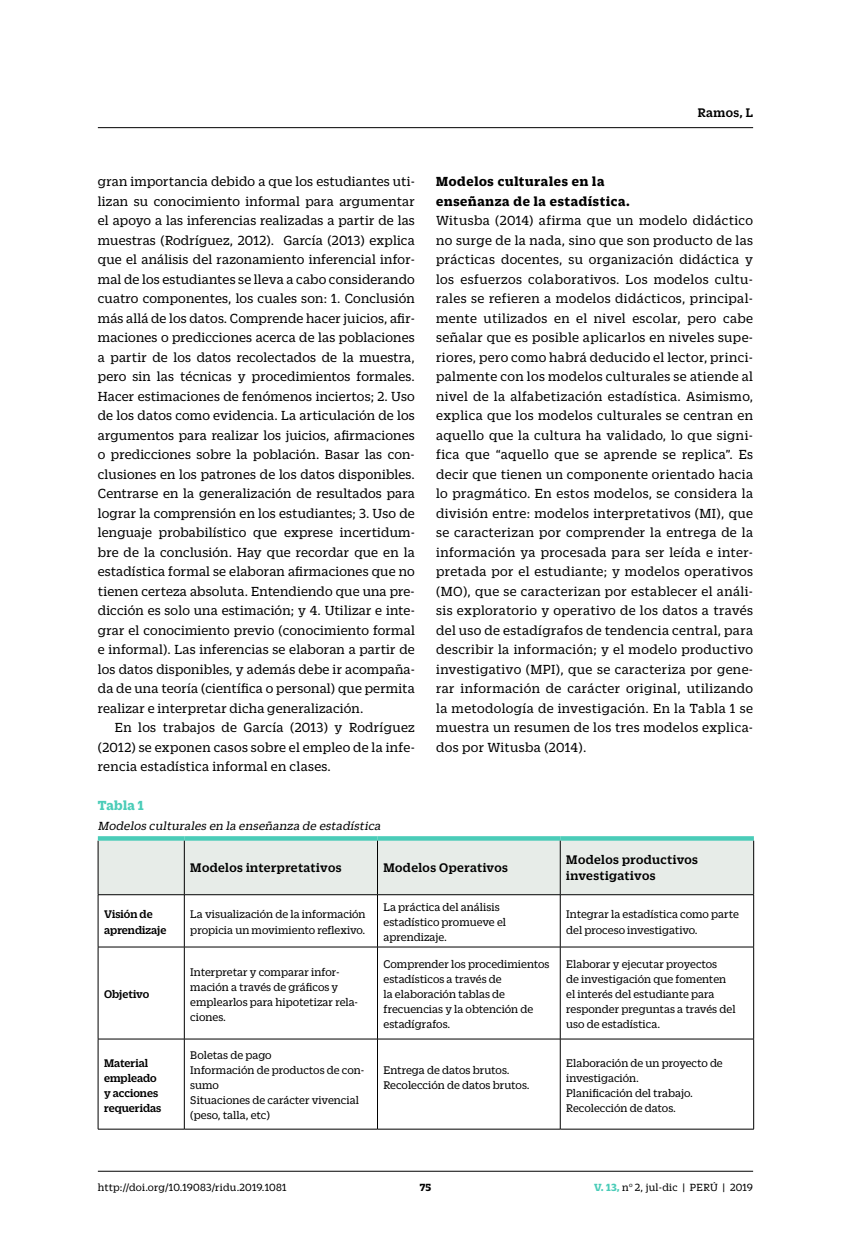
<style>
.page{position:relative;width:851px;height:1234px;background:#fff}
.page>*{position:absolute;margin:0;border:0;box-sizing:border-box;transform-origin:0 0}
.t1{font:14.25px/19.5px "Zizou Slab";letter-spacing:.02em;color:#000;text-align:justify}
.t2{font:700 14.25px/19.5px "Zizou Slab";letter-spacing:.05em;color:#000}
.t3{font:700 14.25px "Zizou Slab";letter-spacing:.02em;color:#4accb8}
.t4{font:500 13.5px/15.8px "Zizou Slab";letter-spacing:.03em;color:#000}
.t5{font:italic 12.75px "Zizou Slab";color:#000}
.t6{font:12px/15px "Zizou Slab";color:#000}
.t7{font:500 12px/15px "Zizou Slab";color:#000}
.t8{font:11.25px "Zizou Slab";letter-spacing:.02em;color:#000}
.t9{font:700 11.25px "Zizou Slab";color:#000}
.s1{font-weight:700;color:#4accb8}
</style>
<div class="page">
<hr style="left:98px;top:127px;width:655px;height:1px;background:#000">
<hr style="left:98px;top:1170px;width:655px;height:1px;background:#000">
<div style="left:99px;top:840px;width:654px;height:54px;background:#e7ece8"></div>
<hr style="left:98px;top:894px;width:1px;height:52px;background:#000">
<hr style="left:184px;top:894px;width:1px;height:52px;background:#000">
<hr style="left:377px;top:894px;width:1px;height:52px;background:#000">
<hr style="left:560px;top:894px;width:1px;height:52px;background:#000">
<hr style="left:753px;top:894px;width:1px;height:52px;background:#000">
<hr style="left:98px;top:946px;width:86px;height:1px;background:#000">
<hr style="left:98px;top:947px;width:1px;height:91px;background:#000">
<hr style="left:184px;top:946px;width:193px;height:1px;background:#000">
<hr style="left:184px;top:947px;width:1px;height:91px;background:#000">
<hr style="left:377px;top:946px;width:183px;height:1px;background:#000">
<hr style="left:377px;top:947px;width:1px;height:91px;background:#000">
<hr style="left:560px;top:946px;width:193px;height:1px;background:#000">
<hr style="left:560px;top:947px;width:1px;height:91px;background:#000">
<hr style="left:753px;top:947px;width:1px;height:91px;background:#000">
<hr style="left:98px;top:1038px;width:86px;height:1px;background:#000">
<hr style="left:98px;top:1038px;width:1px;height:90px;background:#000">
<hr style="left:184px;top:1038px;width:193px;height:1px;background:#000">
<hr style="left:184px;top:1038px;width:1px;height:90px;background:#000">
<hr style="left:377px;top:1038px;width:183px;height:1px;background:#000">
<hr style="left:377px;top:1038px;width:1px;height:90px;background:#000">
<hr style="left:560px;top:1038px;width:193px;height:1px;background:#000">
<hr style="left:560px;top:1038px;width:1px;height:90px;background:#000">
<hr style="left:753px;top:1038px;width:1px;height:90px;background:#000">
<hr style="left:98px;top:1128px;width:86px;height:1px;background:#000">
<hr style="left:184px;top:1128px;width:193px;height:1px;background:#000">
<hr style="left:377px;top:1128px;width:183px;height:1px;background:#000">
<hr style="left:560px;top:1128px;width:193px;height:1px;background:#000">
<hr style="left:98px;top:840px;width:1px;height:54px;background:#000">
<svg style="left:98px;top:836px;width:86px;height:4px"></svg>
<svg style="left:184px;top:836px;width:193px;height:4px"></svg>
<svg style="left:377px;top:836px;width:183px;height:4px"></svg>
<svg style="left:560px;top:836px;width:193px;height:4px"></svg>
<hr style="left:184px;top:840px;width:1px;height:54px;background:#000">
<hr style="left:377px;top:840px;width:1px;height:54px;background:#000">
<hr style="left:560px;top:840px;width:1px;height:54px;background:#000">
<hr style="left:753px;top:840px;width:1px;height:54px;background:#000">
<hr style="left:98px;top:894px;width:86px;height:1px;background:#000">
<hr style="left:184px;top:894px;width:193px;height:1px;background:#000">
<hr style="left:377px;top:894px;width:183px;height:1px;background:#000">
<hr style="left:560px;top:894px;width:193px;height:1px;background:#000">
<p class="t4" style="left:697px;top:104px;width:57px">Ramos, L</p>
<p class="t1" style="left:98px;top:171px;width:318px">gran importancia debido a que los estudiantes uti&shy;lizan su conocimiento informal para argumentar el apoyo a las inferencias realizadas a partir de las muestras (Rodríguez, 2012). García (2013) explica que el análisis del razonamiento inferencial infor&shy;mal de los estudiantes se lleva a cabo considerando cuatro componentes, los cuales son: 1. Conclusión más allá de los datos. Comprende hacer juicios, afir&shy;maciones o predicciones acerca de las poblaciones a partir de los datos recolectados de la muestra, pero sin las técnicas y procedimientos formales.<br>Hacer estimaciones de fenómenos inciertos; 2. Uso de los datos como evidencia. La articulación de los argumentos para realizar los juicios, afirmaciones o predicciones sobre la población. Basar las con&shy;clusiones en los patrones de los datos disponibles.<br>Centrarse en la generalización de resultados para lograr la comprensión en los estudiantes; 3. Uso de lenguaje probabilístico que exprese incertidum&shy;bre de la conclusión. Hay que recordar que en la estadística formal se elaboran afirmaciones que no tienen certeza absoluta. Entendiendo que una pre&shy;dicción es solo una estimación; y 4. Utilizar e inte&shy;grar el conocimiento previo (conocimiento formal e informal). Las inferencias se elaboran a partir de los datos disponibles, y además debe ir acompaña&shy;da de una teoría (científica o personal) que permita realizar e interpretar dicha generalización.</p>
<p class="t1" style="left:98px;top:717px;width:318px;text-indent:17px">En los trabajos de García (2013) y Rodríguez (2012) se exponen casos sobre el empleo de la infe&shy;rencia estadística informal en clases.</p>
<p class="t2" style="left:436px;top:170px;width:195px">Modelos culturales en la enseñanza de la estadística.</p>
<p class="t1" style="left:436px;top:210px;width:318px">Witusba (2014) afirma que un modelo didáctico no surge de la nada, sino que son producto de las prácticas docentes, su organización didáctica y los esfuerzos colaborativos. Los modelos cultu&shy;rales se refieren a modelos didácticos, principal&shy;mente utilizados en el nivel escolar, pero cabe señalar que es posible aplicarlos en niveles supe&shy;riores, pero como habrá deducido el lector, princi&shy;palmente con los modelos culturales se atiende al nivel de la alfabetización estadística. Asimismo, explica que los modelos culturales se centran en aquello que la cultura ha validado, lo que signi&shy;fica que “aquello que se aprende se replica”. Es decir que tienen un componente orientado hacia lo pragmático. En estos modelos, se considera la división entre: modelos interpretativos (MI), que se caracterizan por comprender la entrega de la información ya procesada para ser leída e inter&shy;pretada por el estudiante; y modelos operativos (MO), que se caracterizan por establecer el análi&shy;sis exploratorio y operativo de los datos a través del uso de estadígrafos de tendencia central, para describir la información; y el modelo productivo investigativo (MPI), que se caracteriza por gene&shy;rar información de carácter original, utilizando la metodología de investigación. En la Tabla 1 se muestra un resumen de los tres modelos explica&shy;dos por Witusba (2014).</p>
<p class="t3" style="left:98px;top:795px;width:47px">Tabla 1</p>
<p class="t5" style="left:98px;top:817px;width:287px">Modelos culturales en la enseñanza de estadística</p>
<p class="t4" style="left:190px;top:858px;width:153px">Modelos interpretativos</p>
<p class="t4" style="left:383px;top:858px;width:126px">Modelos Operativos</p>
<p class="t4" style="left:566px;top:851px;width:133px">Modelos productivos investigativos</p>
<p class="t7" style="left:104px;top:905px;width:64px">Visión de aprendizaje</p>
<p class="t6" style="left:190px;top:906px;width:177px">La visualización de la información propicia un movimiento reflexivo.</p>
<p class="t6" style="left:383px;top:898px;width:124px">La práctica del análisis estadístico promueve el aprendizaje.</p>
<p class="t6" style="left:566px;top:906px;width:174px">Integrar la estadística como parte del proceso investigativo.</p>
<p class="t7" style="left:104px;top:985px;width:47px">Objetivo</p>
<p class="t6" style="left:190px;top:963px;width:169px">Interpretar y comparar infor&shy;mación a través de gráficos y emplearlos para hipotetizar rela&shy;ciones.</p>
<p class="t6" style="left:383px;top:955px;width:167px">Comprender los procedimientos estadísticos a través de<br>la elaboración tablas de frecuencias y la obtención de estadígrafos.</p>
<p class="t6" style="left:566px;top:955px;width:171px">Elaborar y ejecutar proyectos<br>de investigación que fomenten el interés del estudiante para responder preguntas a través del uso de estadística.</p>
<p class="t7" style="left:104px;top:1054px;width:59px">Material empleado y acciones requeridas</p>
<p class="t6" style="left:190px;top:1046px;width:175px">Boletas de pago<br>Información de productos de con&shy;sumo<br>Situaciones de carácter vivencial (peso, talla, etc)</p>
<p class="t6" style="left:383px;top:1061px;width:148px">Entrega de datos brutos.<br>Recolección de datos brutos.</p>
<p class="t6" style="left:566px;top:1054px;width:158px">Elaboración de un proyecto de investigación.<br>Planificación del trabajo.<br>Recolección de datos.</p>
<p class="t8" style="left:98px;top:1179px;width:190px">http://doi.org/10.19083/ridu.2019.1081</p>
<p class="t8" style="left:594px;top:1179px;width:160px"><span class="s1">V. 13,</span> n<sup>o</sup> 2, jul-dic | PERÚ | 2019</p>
<p class="t9" style="left:419px;top:1179px;width:13px">75</p>
</div>
